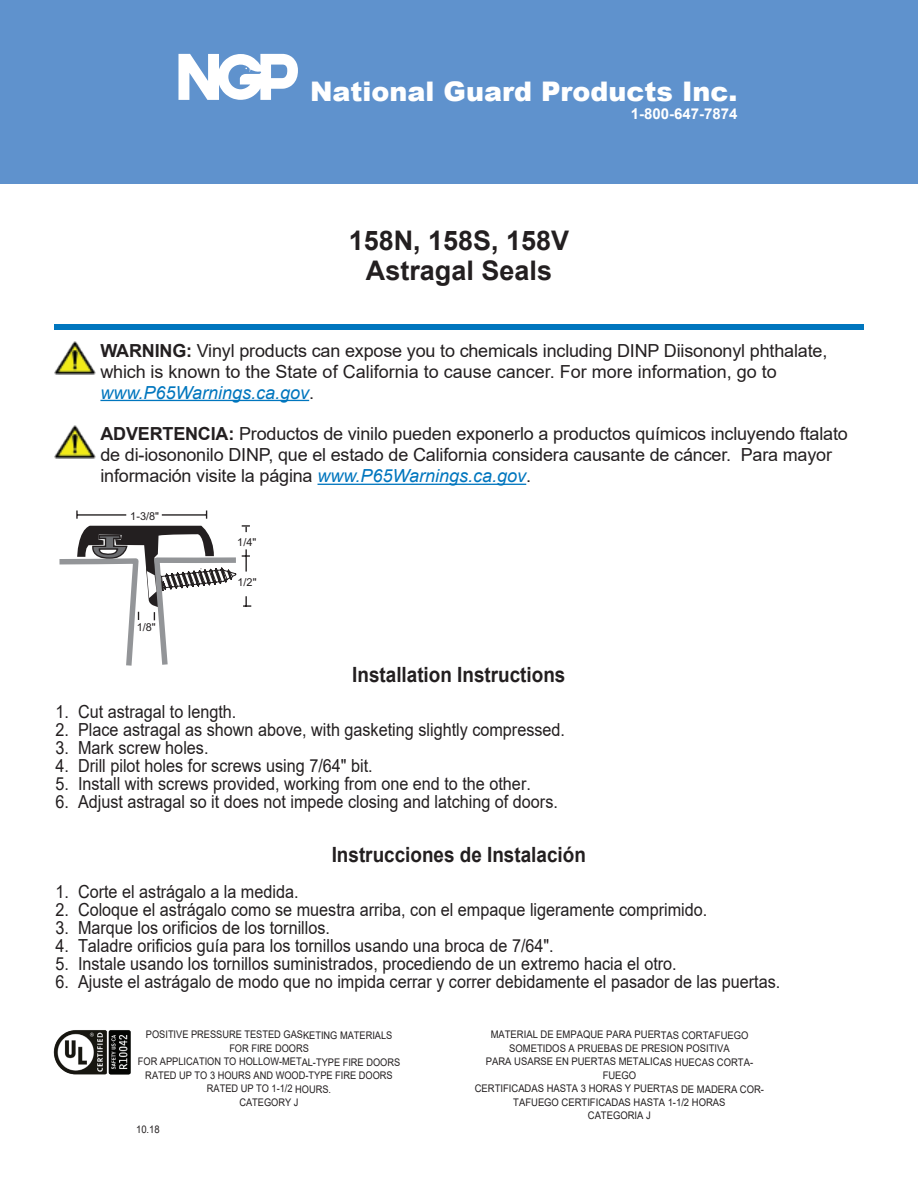
<style>
.page{position:relative;width:918px;height:1188px;background:#fff}
.page>*{position:absolute;margin:0;border:0;box-sizing:border-box;transform-origin:0 0}
.t1{font:700 27px/30px "Arial";color:#231f20;text-align:center}
.t2{font:900 27px "Arial";color:#fff}
.t3{font:700 21px "Arial";color:#231f20;scale:.9 1}
.t4{font:18px "Arial";color:#231f20;scale:.9 1}
.t5{font:18px/21px "Arial";color:#231f20}
.t6{font:700 15px "Arial";color:#fff}
.t7{font:10.95px "Arial";color:#231f20}
.t8{font:10.5px/13.5px "Arial";letter-spacing:-.005em;color:#231f20;text-align:center;scale:.9 1}
.t9{font:10.5px/13.5px "Arial";letter-spacing:-.005em;color:#231f20;text-align:center;scale:.88 1}
.s1{font-weight:700}
.s2{font-style:italic;color:#0076be}
</style>
<div class="page">
<div style="left:0;top:0;width:918px;height:184px;background:#5f92cd"></div>
<svg style="left:178px;top:54px;width:120px;height:46px"></svg>
<div style="left:54px;top:324px;width:810px;height:6px;background:#0076be"></div>
<img style="left:53px;top:1030px;width:78px;height:45px">
<svg style="left:59px;top:510px;width:193px;height:156px"></svg>
<img style="left:54px;top:341px;width:42px;height:33px">
<hr style="left:100px;top:400px;width:209px;height:1px;background:#0076be">
<img style="left:54px;top:425px;width:42px;height:33px">
<hr style="left:318px;top:484px;width:208px;height:1px;background:#0076be">
<h1 class="t2" style="left:310px;top:72px;width:429px">National Guard Products Inc.</h1>
<p class="t6" style="left:631px;top:103px;width:108px">1-800-647-7874</p>
<h1 class="t1" style="left:349px;top:226px;width:222px">158N, 158S, 158V<br>Astragal Seals</h1>
<p class="t5" style="left:100px;top:340px;width:728px"><span class="s1">WARNING:</span> Vinyl products can expose you to chemicals including DINP Diisononyl phthalate, which is known to the State of California to cause cancer. For more information, go to <span class="s2">www.P65Warnings.ca.gov</span>.</p>
<p class="t5" style="left:100px;top:423px;width:749px"><span class="s1">ADVERTENCIA:</span> Productos de vinilo pueden exponerlo a productos químicos incluyendo ftalato de di-iosononilo DINP, que el estado de California considera causante de cáncer. Para mayor información visite la página <span class="s2">www.P65Warnings.ca.gov</span>.</p>
<p class="t7" style="left:130px;top:509px;width:30px">1-3/8"</p>
<p class="t7" style="left:137px;top:620px;width:21px">1/8"</p>
<p class="t7" style="left:237px;top:535px;width:21px">1/4"</p>
<p class="t7" style="left:238px;top:575px;width:21px">1/2"</p>
<p class="t3" style="left:352px;top:660px;width:238px">Installation Instructions</p>
<p class="t4" style="left:56px;top:699px;width:203px">1. Cut astragal to length.</p>
<p class="t4" style="left:56px;top:717px;width:568px">2. Place astragal as shown above, with gasketing slightly compressed.</p>
<p class="t4" style="left:56px;top:735px;width:172px">3. Mark screw holes.</p>
<p class="t4" style="left:56px;top:753px;width:354px">4. Drill pilot holes for screws using 7/64" bit.</p>
<p class="t4" style="left:56px;top:771px;width:530px">5. Install with screws provided, working from one end to the other.</p>
<p class="t4" style="left:56px;top:789px;width:560px">6. Adjust astragal so it does not impede closing and latching of doors.</p>
<p class="t3" style="left:332px;top:840px;width:284px">Instrucciones de Instalación</p>
<p class="t4" style="left:56px;top:879px;width:272px">1. Corte el astrágalo a la medida.</p>
<p class="t4" style="left:56px;top:897px;width:726px">2. Coloque el astrágalo como se muestra arriba, con el empaque ligeramente comprimido.</p>
<p class="t4" style="left:56px;top:915px;width:307px">3. Marque los orificios de los tornillos.</p>
<p class="t4" style="left:56px;top:933px;width:555px">4. Taladre orificios guía para los tornillos usando una broca de 7/64".</p>
<p class="t4" style="left:56px;top:951px;width:692px">5. Instale usando los tornillos suministrados, procediendo de un extremo hacia el otro.</p>
<p class="t4" style="left:56px;top:969px;width:807px">6. Ajuste el astrágalo de modo que no impida cerrar y correr debidamente el pasador de las puertas.</p>
<p class="t9" style="left:138px;top:1028px;width:300px">POSITIVE PRESSURE TESTED GASKETING MATERIALS<br>FOR FIRE DOORS<br>FOR APPLICATION TO HOLLOW-METAL-TYPE FIRE DOORS<br>RATED UP TO 3 HOURS AND WOOD-TYPE FIRE DOORS<br>RATED UP TO 1-1/2 HOURS.<br>CATEGORY J</p>
<p class="t8" style="left:136px;top:1122px;width:28px">10.18</p>
<p class="t8" style="left:475px;top:1028px;width:323px">MATERIAL DE EMPAQUE PARA PUERTAS CORTAFUEGO SOMETIDOS A PRUEBAS DE PRESION POSITIVA<br>PARA USARSE EN PUERTAS METALICAS HUECAS CORTA-FUEGO<br>CERTIFICADAS HASTA 3 HORAS Y PUERTAS DE MADERA COR-TAFUEGO CERTIFICADAS HASTA 1-1/2 HORAS<br>CATEGORIA J</p>
</div>
